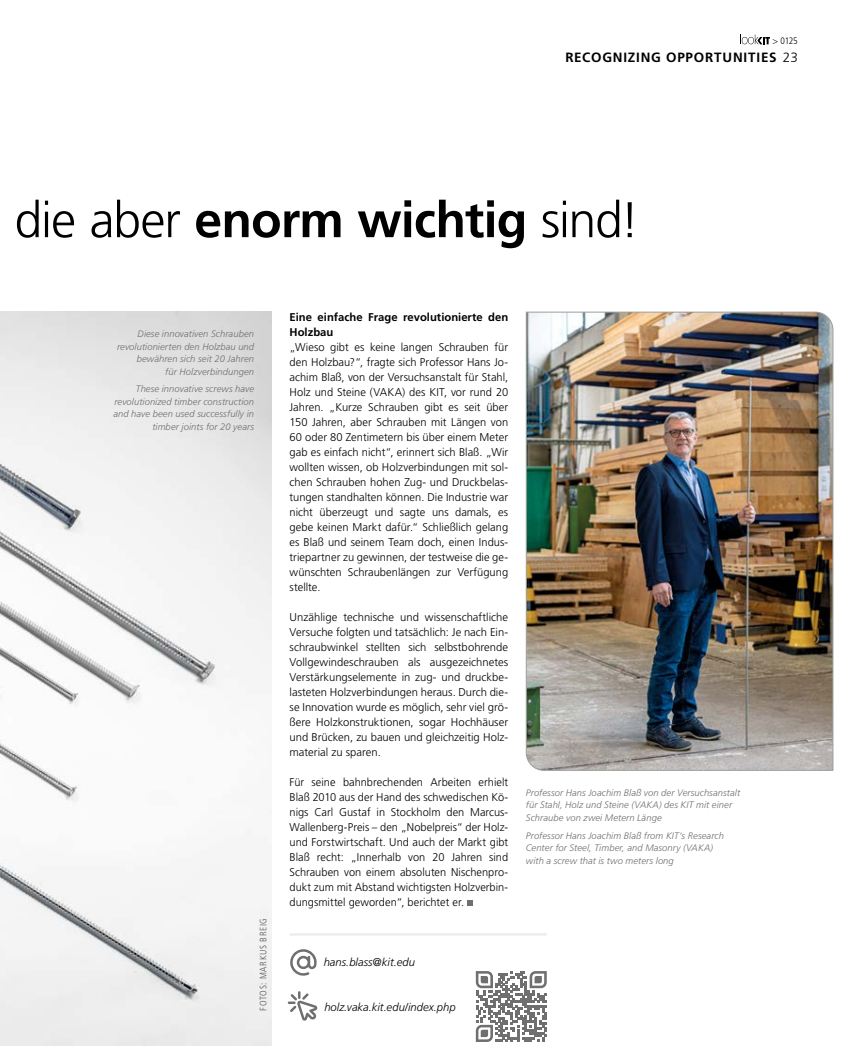
<style>
.page{position:relative;width:851px;height:1063px;background:#fff}
.page>*{position:absolute;margin:0;border:0;box-sizing:border-box;transform-origin:0 0}
.t1{font:300 50px "Frutiger";letter-spacing:-.025em;color:#000}
.t2{font:700 13.5px "Frutiger";letter-spacing:.06em;color:#000}
._5__Fließtext_DE{font:300 11.25px/15px "Frutiger";color:#000;text-align:justify}
._5__Fließtext_DE-2{font:italic 300 11.25px "Frutiger";color:#000}
._5__Zwischenheadline_DE_-_Bold{font:700 11.25px/15px "Frutiger";color:#000}
._7__BU_DE_schwarz{font:italic 300 9.38px/12.5px "Frutiger";letter-spacing:.01em;color:#706f6f}
.t3{font:300 condensed 9.38px "Frutiger";letter-spacing:.07em;color:#575756}
.t4{font:300 condensed 9.38px "Frutiger";color:#000}
.s1{font-weight:300}
.s2{font-weight:700}
</style>
<div class="page">
<img style="left:525px;top:311px;width:308px;height:460px">
<hr style="left:289px;top:933px;width:257px;height:3px;background:#ededed">
<svg style="left:290px;top:949px;width:27px;height:27px"></svg>
<svg style="left:288px;top:991px;width:29px;height:30px"></svg>
<svg style="left:467px;top:900px;width:5px;height:6px"></svg>
<img style="left:0;top:312px;width:272px;height:733px">
<svg style="left:476px;top:971px;width:70px;height:71px"></svg>
<svg style="left:740px;top:35px;width:29px;height:9px"></svg>
<p class="t4" style="left:772px;top:36px;width:27px">&gt; 0125</p>
<p class="t2" style="left:565px;top:49px;width:234px">RECOGNIZING OPPORTUNITIES <span class="s1">23</span></p>
<h1 class="t1" style="left:14px;top:192px;width:626px">die aber <span class="s2">enorm wichtig</span> sind!</h1>
<p class="_7__BU_DE_schwarz" style="left:117px;top:327px;width:138px;text-align:right">Diese innovativen Schrauben revolutionierten den Holzbau und bewähren sich seit 20 Jahren<br>für Holzverbindungen</p>
<p class="_7__BU_DE_schwarz" style="left:113px;top:383px;width:142px;text-align:right">These innovative screws have revolutionized timber construction and have been used successfully in timber joints for 20 years</p>
<p class="t3" style="left:258px;top:1011px;width:94px;rotate:-90deg">FOTOS: MARKUS BREIG</p>
<p class="_5__Zwischenheadline_DE_-_Bold" style="left:289px;top:309px;width:220px">Eine einfache Frage revolutionierte den<br>Holzbau</p>
<p class="_5__Fließtext_DE" style="left:289px;top:339px;width:220px">„Wieso gibt es keine langen Schrauben für den Holzbau?“, fragte sich Professor Hans Jo&shy;achim Blaß, von der Versuchsanstalt für Stahl, Holz und Steine (VAKA) des KIT, vor rund 20<br>Jahren. „Kurze Schrauben gibt es seit über 150 Jahren, aber Schrauben mit Längen von 60 oder 80 Zentimetern bis über einem Meter gab es einfach nicht“, erinnert sich Blaß. „Wir wollten wissen, ob Holzverbindungen mit sol&shy;chen Schrauben hohen Zug- und Druckbelas&shy;tungen standhalten können. Die Industrie war nicht überzeugt und sagte uns damals, es gebe keinen Markt dafür.“ Schließlich gelang es Blaß und seinem Team doch, einen Indus&shy;triepartner zu gewinnen, der testweise die ge&shy;wünschten Schraubenlängen zur Verfügung stellte.</p>
<p class="_5__Fließtext_DE" style="left:289px;top:609px;width:220px">Unzählige technische und wissenschaftliche Versuche folgten und tatsächlich: Je nach Ein&shy;schraubwinkel stellten sich selbstbohrende Vollgewindeschrauben als ausgezeichnetes Verstärkungselemente in zug- und druckbe&shy;lasteten Holzverbindungen heraus. Durch die&shy;se Innovation wurde es möglich, sehr viel grö&shy;ßere Holzkonstruktionen, sogar Hochhäuser und Brücken, zu bauen und gleichzeitig Holz&shy;material zu sparen.</p>
<p class="_5__Fließtext_DE" style="left:289px;top:774px;width:220px">Für seine bahnbrechenden Arbeiten erhielt Blaß 2010 aus der Hand des schwedischen Kö&shy;nigs Carl Gustaf in Stockholm den Marcus-Wallenberg-Preis – den „Nobelpreis“ der Holz&shy;und Forstwirtschaft. Und auch der Markt gibt Blaß recht: „Innerhalb von 20 Jahren sind Schrauben von einem absoluten Nischenpro&shy;dukt zum mit Abstand wichtigsten Holzverbin&shy;dungsmittel geworden“, berichtet er.</p>
<p class="_7__BU_DE_schwarz" style="left:526px;top:786px;width:216px">Professor Hans Joachim Blaß von der Versuchsanstalt für Stahl, Holz und Steine (VAKA) des KIT mit einer<br>Schraube von zwei Metern Länge</p>
<p class="_7__BU_DE_schwarz" style="left:526px;top:829px;width:199px">Professor Hans Joachim Blaß from KIT‘s Research<br>Center for Steel, Timber, and Masonry (VAKA) with a screw that is two meters long</p>
<p class="_5__Fließtext_DE-2" style="left:323px;top:955px;width:93px">hans.blass@kit.edu</p>
<p class="_5__Fließtext_DE-2" style="left:324px;top:1000px;width:133px">holz.vaka.kit.edu/index.php</p>
</div>
